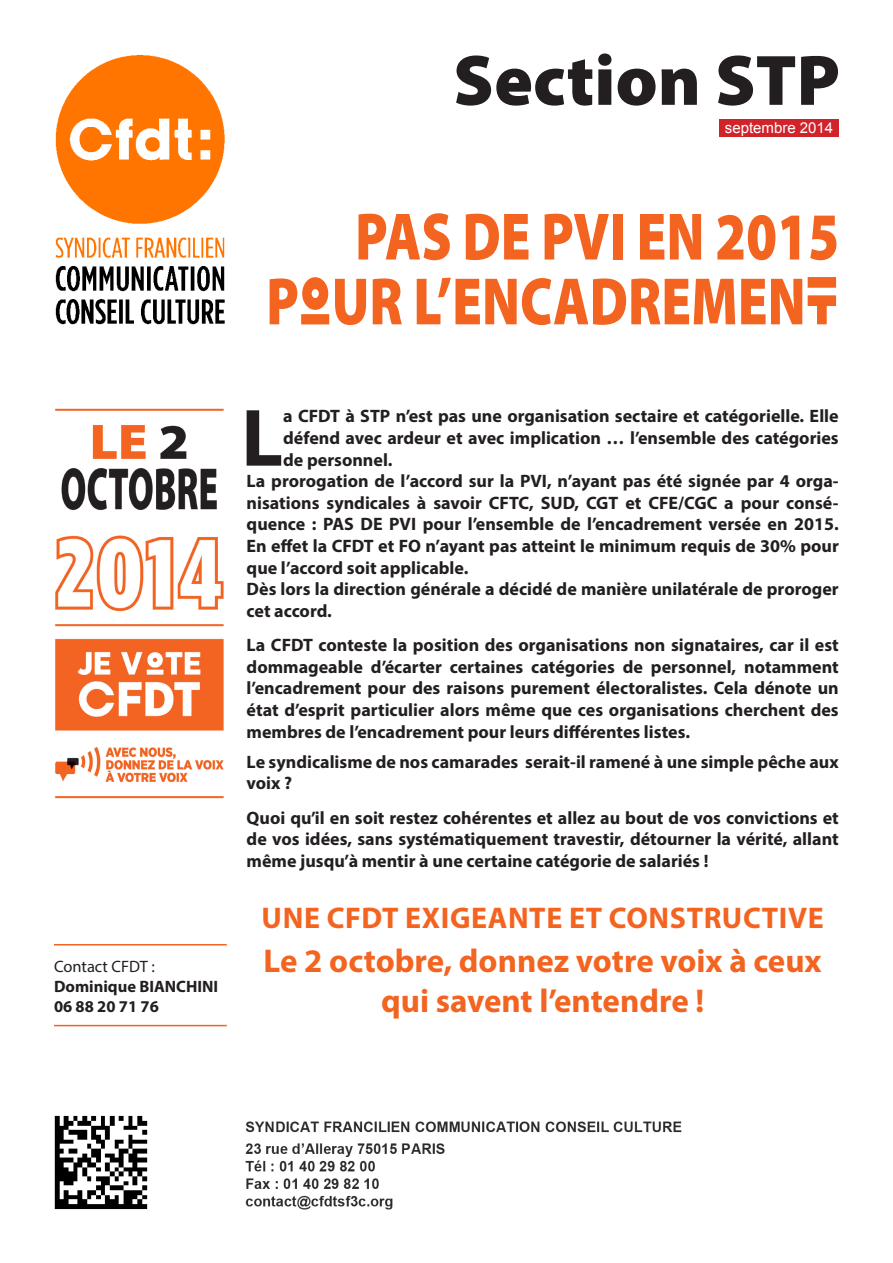
<style>
.page{position:relative;width:893px;height:1263px;background:#fff}
.page>*{position:absolute;margin:0;border:0;box-sizing:border-box;transform-origin:0 0}
.t1{font:700 82.05px "Myriad Pro";color:#231f20}
.t2{font:900 72px "Myriad Pro";color:#231f20}
.t3{font:900 67.5px/64.8px "Myriad Pro";color:#f36421;text-align:right;scale:.8 1}
.t4{font:700 33px/39.6px "Myriad Pro";color:#f36421;text-align:center}
.t5{font:700 30px "Myriad Pro";letter-spacing:.02em;color:#f36421}
.t6{font:700 18px/21.6px "Myriad Pro";color:#231f20;text-align:justify}
.t7{font:700 16.5px "Myriad Pro";color:#231f20}
.t8{font:16.5px "Myriad Pro";color:#231f20}
.t9{font:15px "Arial";color:#fff}
.s1{font-family:"CFDT";font-stretch:condensed}
</style>
<div class="page">
<img style="left:55px;top:54px;width:170px;height:271px">
<div style="left:719px;top:119px;width:120px;height:18px;background:#d1232a"></div>
<img style="left:55px;top:409px;width:169px;height:390px">
<img style="left:245px;top:1121px;width:436px;height:89px">
<img style="left:54px;top:1115px;width:94px;height:95px">
<hr style="left:54px;top:944px;width:173px;height:1px;background:#f36421">
<hr style="left:54px;top:1025px;width:173px;height:1px;background:#f36421">
<p class="t2" style="left:453px;top:32px;width:388px">Section STP</p>
<p class="t9" style="left:725px;top:118px;width:110px">septembre 2014</p>
<p class="t3" style="left:266px;top:202px;width:717px">PAS DE PVI EN 2015<br>P<span class="s1">O</span>UR L’ENCADREMEN<span class="s1">T</span></p>
<p class="t8" style="left:54px;top:956px;width:102px">Contact CFDT :</p>
<p class="t7" style="left:54px;top:976px;width:166px">Dominique BIANCHINI</p>
<p class="t7" style="left:54px;top:995px;width:106px">06 88 20 71 76</p>
<p class="t1" style="left:241px;top:384px;width:43px">L</p>
<p class="t6" style="left:283px;top:405px;width:557px">a CFDT à STP n’est pas une organisation sectaire et catégorielle. Elle défend avec ardeur et avec implication … l’ensemble des catégories de personnel.</p>
<p class="t6" style="left:247px;top:470px;width:594px">La prorogation de l’accord sur la PVI, n’ayant pas été signée par 4 orga&shy;nisations syndicales à savoir CFTC, SUD, CGT et CFE/CGC a pour consé&shy;quence : PAS DE PVI pour l’ensemble de l’encadrement versée en 2015.<br>En effet la CFDT et FO n’ayant pas atteint le minimum requis de 30% pour que l’accord soit applicable.</p>
<p class="t6" style="left:247px;top:578px;width:594px">Dès lors la direction générale a décidé de manière unilatérale de proroger cet accord.</p>
<p class="t6" style="left:247px;top:634px;width:594px">La CFDT conteste la position des organisations non signataires, car il est dommageable d’écarter certaines catégories de personnel, notamment l’encadrement pour des raisons purement électoralistes. Cela dénote un état d’esprit particulier alors même que ces organisations cherchent des membres de l’encadrement pour leurs différentes listes.</p>
<p class="t6" style="left:247px;top:750px;width:594px">Le syndicalisme de nos camarades serait-il ramené à une simple pêche aux voix ?</p>
<p class="t6" style="left:247px;top:806px;width:594px">Quoi qu’il en soit restez cohérentes et allez au bout de vos convictions et de vos idées, sans systématiquement travestir, détourner la vérité, allant même jusqu’à mentir à une certaine catégorie de salariés !</p>
<p class="t5" style="left:262px;top:899px;width:564px">UNE CFDT EXIGEANTE ET CONSTRUCTIVE</p>
<p class="t4" style="left:264px;top:940px;width:560px">Le 2 octobre, donnez votre voix à ceux qui savent l’entendre !</p>
</div>
